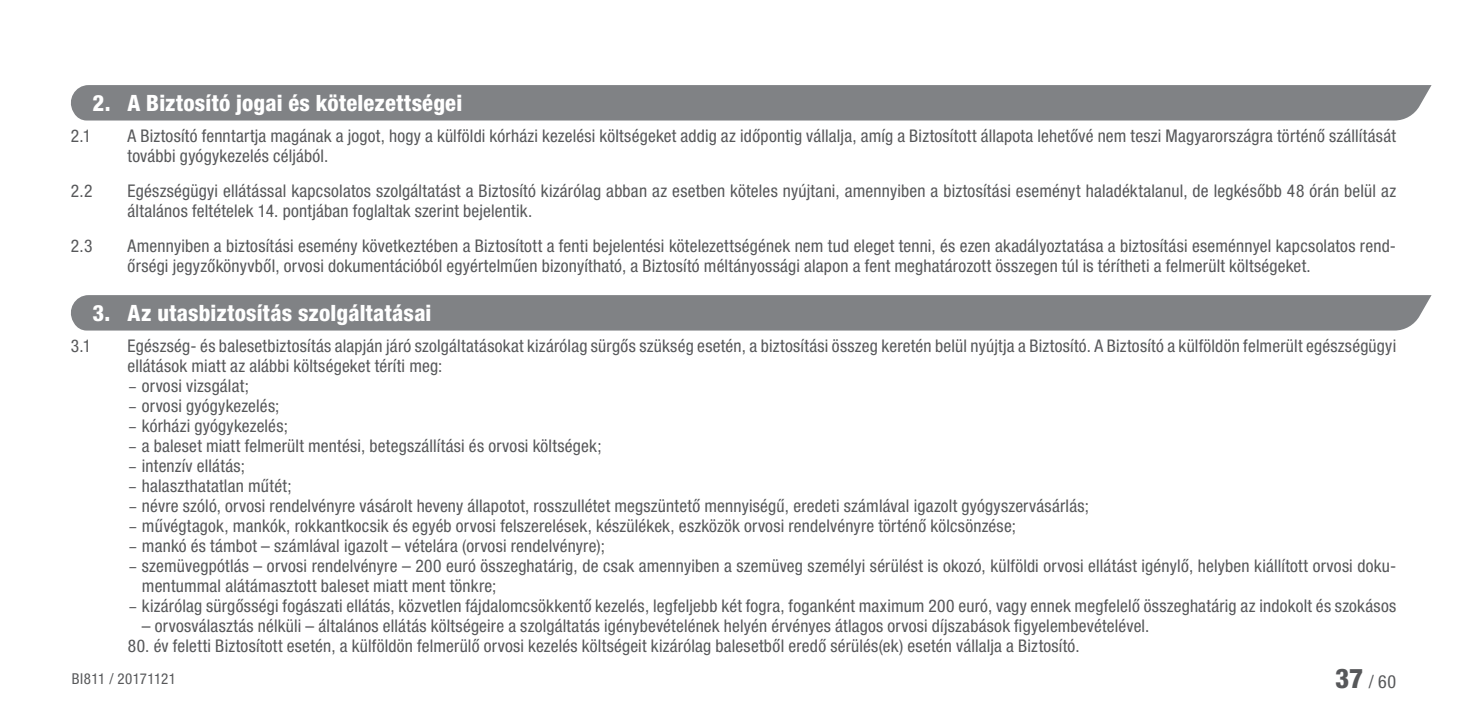
<style>
.page{position:relative;width:1467px;height:709px;background:#fff}
.page>*{position:absolute;margin:0;border:0;box-sizing:border-box;transform-origin:0 0}
.t1{font:800 condensed 22.5px "Helvetica Neue LT Pro";letter-spacing:.01em;color:#fff}
.t2{font:condensed 18px "Helvetica Neue LT Pro";color:#57585a}
.t3{font:condensed 17.5px/20px "Helvetica Neue LT Pro";letter-spacing:.015em;color:#57585a}
.t4{font:condensed 15px "Helvetica Neue LT Pro";letter-spacing:.03em;color:#57585a}
.s1{font-family:"Franklin Gothic";font-stretch:normal}
.s2{font-weight:800;font-size:27.25px}
</style>
<div class="page">
<div style="left:71px;top:85px;width:1360px;height:35px;background:#808285"></div>
<div style="left:71px;top:295px;width:1360px;height:35px;background:#808285"></div>
<p class="t1" style="left:93px;top:89px;width:371px">2. A Biztosító jogai és kötelezettségei</p>
<p class="t3" style="left:71px;top:125px;width:22px">2.1</p>
<p class="t3" style="left:128px;top:125px;width:1270px">A Biztosító fenntartja magának a jogot, hogy a külföldi kórházi kezelési költségeket addig az időpontig vállalja, amíg a Biztosított állapota lehetővé nem teszi Magyarországra történő szállítását további gyógykezelés céljából.</p>
<p class="t3" style="left:71px;top:180px;width:23px">2.2</p>
<p class="t3" style="left:128px;top:180px;width:1270px">Egészségügyi ellátással kapcsolatos szolgáltatást a Biztosító kizárólag abban az esetben köteles nyújtani, amennyiben a biztosítási eseményt haladéktalanul, de legkésőbb 48 órán belül az általános feltételek 14. pontjában foglaltak szerint bejelentik.</p>
<p class="t3" style="left:71px;top:235px;width:23px">2.3</p>
<p class="t3" style="left:128px;top:235px;width:1270px">Amennyiben a biztosítási esemény következtében a Biztosított a fenti bejelentési kötelezettségének nem tud eleget tenni, és ezen akadályoztatása a biztosítási eseménnyel kapcsolatos rend&shy;őrségi jegyzőkönyvből, orvosi dokumentációból egyértelműen bizonyítható, a Biztosító méltányossági alapon a fent meghatározott összegen túl is térítheti a felmerült költségeket.</p>
<p class="t1" style="left:93px;top:299px;width:340px">3. Az utasbiztosítás szolgáltatásai</p>
<p class="t3" style="left:71px;top:335px;width:22px">3.1</p>
<p class="t3" style="left:128px;top:335px;width:1270px">Egészség- és balesetbiztosítás alapján járó szolgáltatásokat kizárólag sürgős szükség esetén, a biztosítási összeg keretén belül nyújtja a Biztosító. A Biztosító a külföldön felmerült egészségügyi ellátások miatt az alábbi költségeket téríti meg:</p>
<p class="t3" style="left:128px;top:375px;width:123px"><span class="s1">–</span> orvosi vizsgálat;</p>
<p class="t3" style="left:128px;top:395px;width:153px"><span class="s1">–</span> orvosi gyógykezelés;</p>
<p class="t3" style="left:128px;top:415px;width:162px"><span class="s1">–</span> kórházi gyógykezelés;</p>
<p class="t3" style="left:128px;top:435px;width:476px"><span class="s1">–</span> a baleset miatt felmerült mentési, betegszállítási és orvosi költségek;</p>
<p class="t3" style="left:128px;top:455px;width:119px"><span class="s1">–</span> intenzív ellátás;</p>
<p class="t3" style="left:128px;top:475px;width:165px"><span class="s1">–</span> halaszthatatlan műtét;</p>
<p class="t3" style="left:128px;top:495px;width:963px"><span class="s1">–</span> névre szóló, orvosi rendelvényre vásárolt heveny állapotot, rosszullétet megszüntető mennyiségű, eredeti számlával igazolt gyógyszervásárlás;</p>
<p class="t3" style="left:128px;top:515px;width:890px"><span class="s1">–</span> művégtagok, mankók, rokkantkocsik és egyéb orvosi felszerelések, készülékek, eszközök orvosi rendelvényre történő kölcsönzése;</p>
<p class="t3" style="left:128px;top:535px;width:479px"><span class="s1">–</span> mankó és támbot – számlával igazolt – vételára (orvosi rendelvényre);</p>
<p class="t3" style="left:142px;top:555px;width:1256px;text-indent:-14px"><span class="s1">–</span> szemüvegpótlás – orvosi rendelvényre – 200 euró összeghatárig, de csak amennyiben a szemüveg személyi sérülést is okozó, külföldi orvosi ellátást igénylő, helyben kiállított orvosi doku&shy;mentummal alátámasztott baleset miatt ment tönkre;</p>
<p class="t3" style="left:128px;top:595px;width:1270px"><span class="s1">–</span> kizárólag sürgősségi fogászati ellátás, közvetlen fájdalomcsökkentő kezelés, legfeljebb két fogra, foganként maximum 200 euró, vagy ennek megfelelő összeghatárig az indokolt és szokásos</p>
<p class="t3" style="left:142px;top:615px;width:1009px">– orvosválasztás nélküli – általános ellátás költségeire a szolgáltatás igénybevételének helyén érvényes átlagos orvosi díjszabások figyelembevételével.</p>
<p class="t3" style="left:128px;top:635px;width:953px">80. év feletti Biztosított esetén, a külföldön felmerülő orvosi kezelés költségeit kizárólag balesetből eredő sérülés(ek) esetén vállalja a Biztosító.</p>
<p class="t4" style="left:72px;top:670px;width:106px">BI811 / 20171121</p>
<p class="t2" style="left:1335px;top:671px;width:62px"><span class="s2">37</span> / 60</p>
</div>
